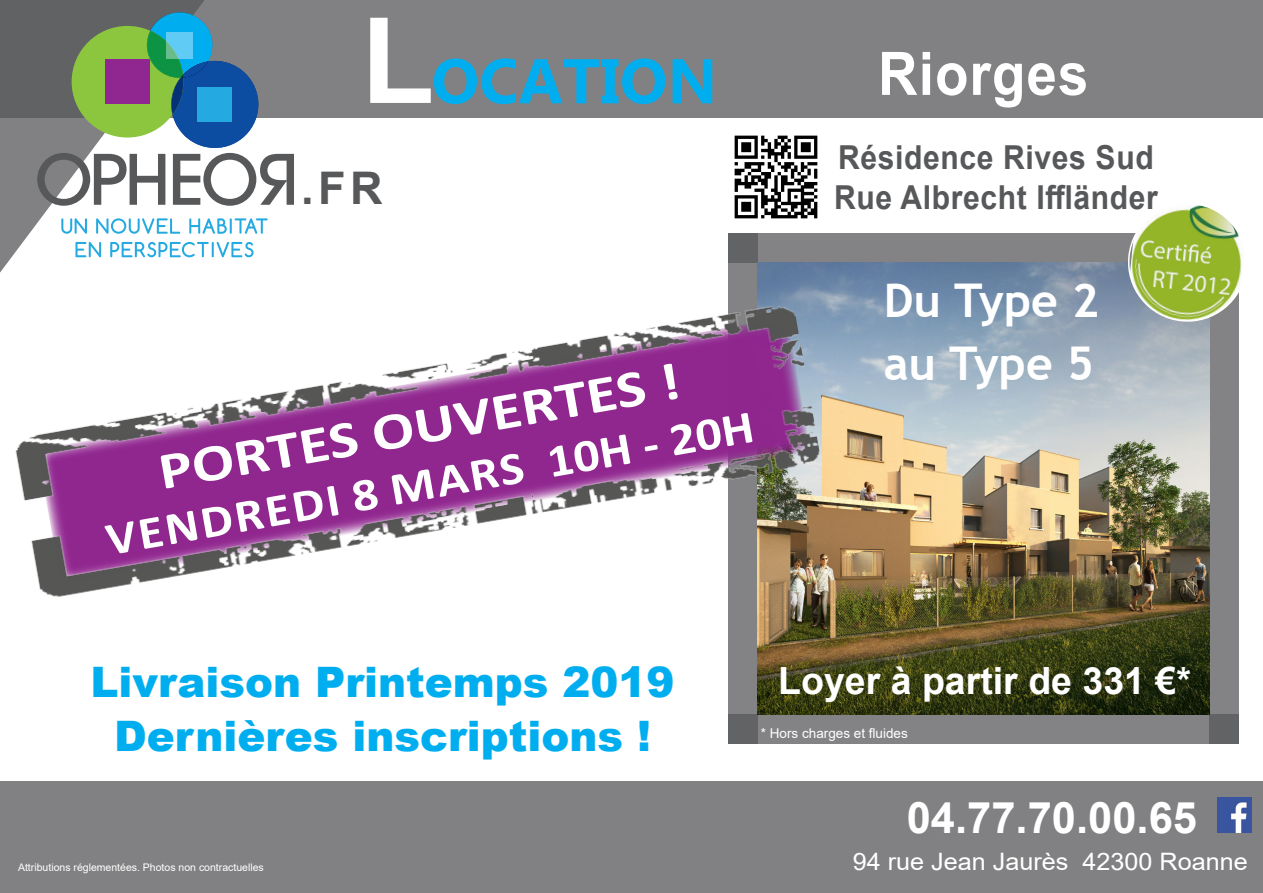
<style>
.page{position:relative;width:1263px;height:893px;background:#fff}
.page>*{position:absolute;margin:0;border:0;box-sizing:border-box;transform-origin:0 0}
.t1{font:700 120px "Arial";color:#fff}
.t2{font:700 63px "Ebrima";color:#00aeef}
.t3{font:700 60px "Arial";letter-spacing:.02em;color:#fff;scale:.91 1}
.t4{font:700 52.5px "Calibri";color:#fff;scale:1.2 1}
.t5{font:700 46.5px "Calibri";color:#fff;scale:1.11 1}
.t6{font:700 46.5px "Trebuchet MS";color:#fff}
.t7{font:700 45px "Arial";color:#57585a}
.t8{font:700 43.5px "Arial";color:#fff}
.t9{font:900 42px "Arial";color:#00aeef}
.t10{font:700 37.5px "Arial";color:#fff}
.t11{font:700 33px "Arial";letter-spacing:.02em;color:#57585a;scale:.91 1}
.t12{font:24px "Arial";color:#fff;scale:1.05 1}
.t13{font:13.5px "Arial";color:#fff}
.t14{font:10.5px "Arial";color:#fff}
</style>
<div class="page">
<div style="left:0;top:0;width:1263px;height:118px;background:#818183"></div>
<svg style="left:0;top:0;width:207px;height:256px"></svg>
<svg style="left:61px;top:218px;width:26px;height:16px"></svg>
<svg style="left:96px;top:218px;width:84px;height:16px"></svg>
<svg style="left:189px;top:218px;width:79px;height:16px"></svg>
<svg style="left:75px;top:242px;width:26px;height:14px"></svg>
<svg style="left:110px;top:242px;width:144px;height:14px"></svg>
<svg style="left:37px;top:12px;width:257px;height:194px"></svg>
<div style="left:105px;top:59px;width:45px;height:45px;background:#90268f"></div>
<div style="left:197px;top:87px;width:35px;height:35px;background:#24aae1"></div>
<svg style="left:167px;top:32px;width:26px;height:26px"></svg>
<div style="left:0;top:781px;width:1263px;height:112px;background:#818183"></div>
<div style="left:728px;top:233px;width:30px;height:511px;background:#838385"></div>
<div style="left:729px;top:233px;width:510px;height:30px;background:#838385"></div>
<div style="left:729px;top:714px;width:510px;height:30px;background:#838385"></div>
<svg style="left:1209px;top:324px;width:30px;height:419px;background:#808082"></svg>
<img style="left:758px;top:262px;width:452px;height:452px">
<svg style="left:1124px;top:205px;width:119px;height:119px"></svg>
<img style="left:1217px;top:798px;width:34px;height:34px">
<img style="left:734px;top:135px;width:84px;height:84px">
<img style="left:0;top:256px;width:826px;height:369px">
<p class="t1" style="left:361px;top:-24px;width:75px">L</p>
<p class="t2" style="left:431px;top:34px;width:287px">OCATION</p>
<p class="t3" style="left:878px;top:32px;width:233px">Riorges</p>
<p class="t7" style="left:301px;top:157px;width:83px">.FR</p>
<h3 class="t4" style="left:152px;top:436px;width:442px;rotate:-10deg">PORTES OUVERTES !</h3>
<h3 class="t5" style="left:101px;top:508px;width:593px;rotate:-10deg">VENDREDI 8 MARS 10H - 20H</h3>
<p class="t11" style="left:838px;top:134px;width:348px">Résidence Rives Sud</p>
<p class="t11" style="left:834px;top:174px;width:357px">Rue Albrecht Iffländer</p>
<p class="t6" style="left:884px;top:271px;width:217px">Du Type 2</p>
<p class="t6" style="left:884px;top:334px;width:212px">au Type 5</p>
<p class="t9" style="left:91px;top:651px;width:586px">Livraison Printemps 2019</p>
<p class="t10" style="left:778px;top:654px;width:414px">Loyer à partir de 331 €*</p>
<p class="t9" style="left:114px;top:705px;width:539px">Dernières inscriptions !</p>
<p class="t13" style="left:761px;top:724px;width:149px">* Hors charges et fluides</p>
<p class="t14" style="left:18px;top:860px;width:247px">Attributions réglementées. Photos non contractuelles</p>
<p class="t8" style="left:907px;top:787px;width:292px">04.77.70.00.65</p>
<p class="t12" style="left:853px;top:845px;width:378px">94 rue Jean Jaurès 42300 Roanne</p>
</div>
